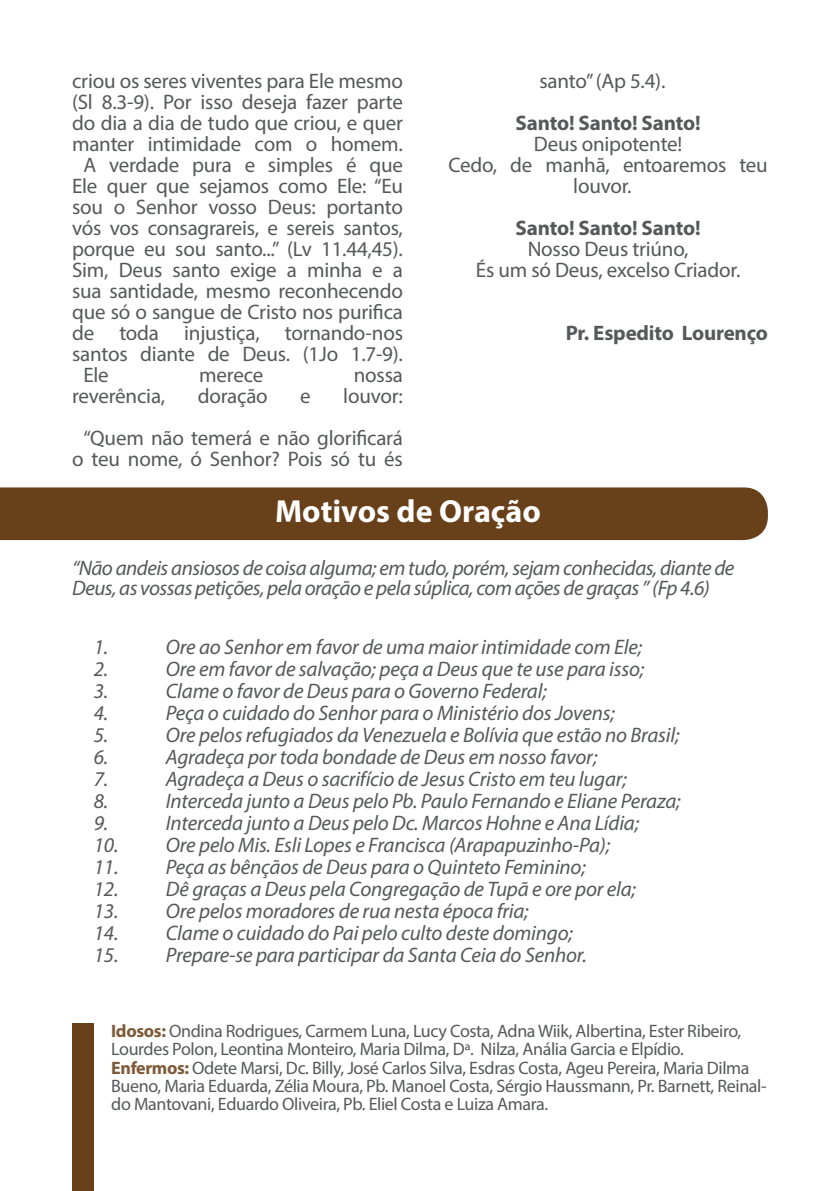
<style>
.page{position:relative;width:840px;height:1191px;background:#fff}
.page>*{position:absolute;margin:0;border:0;box-sizing:border-box;transform-origin:0 0}
.t1{font:700 32px "Myriad Pro";color:#fff}
.t2{font:italic 21px/20px "Myriad Pro";letter-spacing:-.01em;color:#57585a}
.t3{font:21px/21px "Myriad Pro";letter-spacing:-.01em;color:#57585a;text-align:center}
.t4{font:700 21px "Myriad Pro";letter-spacing:-.01em;color:#57585a}
.t5{font:18px/18px "Myriad Pro";letter-spacing:-.02em;color:#57585a}
.s1{font-weight:700;color:#7f5a38}
</style>
<div class="page">
<div style="left:0;top:487px;width:767px;height:53px;background:#68401a"></div>
<div style="left:72px;top:1024px;width:22px;height:167px;background:#68401a"></div>
<p class="t3" style="left:72px;top:70px;width:332px;text-align:justify">criou os seres viventes para Ele mesmo (Sl 8.3-9). Por isso deseja fazer parte do dia a dia de tudo que criou, e quer manter intimidade com o homem.</p>
<p class="t3" style="left:72px;top:154px;width:332px">A verdade pura e simples é que Ele quer que sejamos como Ele: “Eu sou o Senhor vosso Deus: portanto vós vos consagrareis, e sereis santos, porque eu sou santo...” (Lv 11.44,45).<br>Sim, Deus santo exige a minha e a sua santidade, mesmo reconhecendo que só o sangue de Cristo nos purifica de toda injustiça, tornando-nos santos diante de Deus. (1Jo 1.7-9).</p>
<p class="t3" style="left:83px;top:364px;width:27px">Ele</p>
<p class="t3" style="left:199px;top:364px;width:65px">merece</p>
<p class="t3" style="left:353px;top:364px;width:51px">nossa</p>
<p class="t3" style="left:72px;top:385px;width:95px">reverência,</p>
<p class="t3" style="left:198px;top:385px;width:72px">doração</p>
<p class="t3" style="left:300px;top:385px;width:12px">e</p>
<p class="t3" style="left:343px;top:385px;width:61px">louvor:</p>
<p class="t3" style="left:72px;top:427px;width:332px">“Quem não temerá e não glorificará o teu nome, ó Senhor? Pois só tu és</p>
<p class="t3" style="left:539px;top:70px;width:127px">santo” (Ap 5.4).</p>
<p class="t4" style="left:515px;top:109px;width:186px">Santo! Santo! Santo!</p>
<p class="t3" style="left:533px;top:133px;width:150px">Deus onipotente!</p>
<p class="t3" style="left:448px;top:154px;width:321px">Cedo, de manhã, entoaremos teu louvor.</p>
<p class="t4" style="left:515px;top:214px;width:186px">Santo! Santo! Santo!</p>
<p class="t3" style="left:527px;top:238px;width:162px">Nosso Deus triúno,</p>
<p class="t3" style="left:475px;top:259px;width:266px">És um só Deus, excelso Criador.</p>
<p class="t4" style="left:565px;top:319px;width:203px">Pr. Espedito Lourenço</p>
<p class="t1" style="left:275px;top:490px;width:267px">Motivos de Oração</p>
<p class="t2" style="left:72px;top:558px;width:663px">“Não andeis ansiosos de coisa alguma; em tudo, porém, sejam conhecidas, diante de<br>Deus, as vossas petições, pela oração e pela súplica, com ações de graças ” (Fp 4.6)</p>
<p class="t2" style="left:94px;top:636px;width:16px">1.</p>
<p class="t2" style="left:166px;top:636px;width:477px">Ore ao Senhor em favor de uma maior intimidade com Ele;</p>
<p class="t2" style="left:94px;top:658px;width:16px">2.</p>
<p class="t2" style="left:166px;top:658px;width:479px">Ore em favor de salvação; peça a Deus que te use para isso;</p>
<p class="t2" style="left:94px;top:680px;width:16px">3.</p>
<p class="t2" style="left:166px;top:680px;width:382px">Clame o favor de Deus para o Governo Federal;</p>
<p class="t2" style="left:94px;top:702px;width:16px">4.</p>
<p class="t2" style="left:166px;top:702px;width:450px">Peça o cuidado do Senhor para o Ministério dos Jovens;</p>
<p class="t2" style="left:94px;top:724px;width:16px">5.</p>
<p class="t2" style="left:166px;top:724px;width:515px">Ore pelos refugiados da Venezuela e Bolívia que estão no Brasil;</p>
<p class="t2" style="left:94px;top:746px;width:16px">6.</p>
<p class="t2" style="left:166px;top:746px;width:433px">Agradeça por toda bondade de Deus em nosso favor;</p>
<p class="t2" style="left:94px;top:768px;width:16px">7.</p>
<p class="t2" style="left:166px;top:768px;width:462px">Agradeça a Deus o sacrifício de Jesus Cristo em teu lugar;</p>
<p class="t2" style="left:94px;top:790px;width:16px">8.</p>
<p class="t2" style="left:166px;top:790px;width:516px">Interceda junto a Deus pelo Pb. Paulo Fernando e Eliane Peraza;</p>
<p class="t2" style="left:94px;top:812px;width:16px">9.</p>
<p class="t2" style="left:166px;top:812px;width:474px">Interceda junto a Deus pelo Dc. Marcos Hohne e Ana Lídia;</p>
<p class="t2" style="left:94px;top:834px;width:517px">10. Ore pelo Mis. Esli Lopes e Francisca (Arapapuzinho-Pa);</p>
<p class="t2" style="left:94px;top:856px;width:493px">11. Peça as bênçãos de Deus para o Quinteto Feminino;</p>
<p class="t2" style="left:94px;top:878px;width:543px">12. Dê graças a Deus pela Congregação de Tupã e ore por ela;</p>
<p class="t2" style="left:94px;top:900px;width:436px">13. Ore pelos moradores de rua nesta época fria;</p>
<p class="t2" style="left:94px;top:922px;width:480px">14. Clame o cuidado do Pai pelo culto deste domingo;</p>
<p class="t2" style="left:94px;top:944px;width:494px">15. Prepare-se para participar da Santa Ceia do Senhor.</p>
<p class="t5" style="left:111px;top:1022px;width:631px"><span class="s1">Idosos:</span> Ondina Rodrigues, Carmem Luna, Lucy Costa, Adna Wiik, Albertina, Ester Ribeiro,<br>Lourdes Polon, Leontina Monteiro, Maria Dilma, Dª. Nilza, Anália Garcia e Elpídio.</p>
<p class="t5" style="left:111px;top:1058px;width:656px"><span class="s1">Enfermos:</span> Odete Marsi, Dc. Billy, José Carlos Silva, Esdras Costa, Ageu Pereira, Maria Dilma<br>Bueno, Maria Eduarda, Zélia Moura, Pb. Manoel Costa, Sérgio Haussmann, Pr. Barnett, Reinal&shy;do Mantovani, Eduardo Oliveira, Pb. Eliel Costa e Luiza Amara.</p>
</div>
